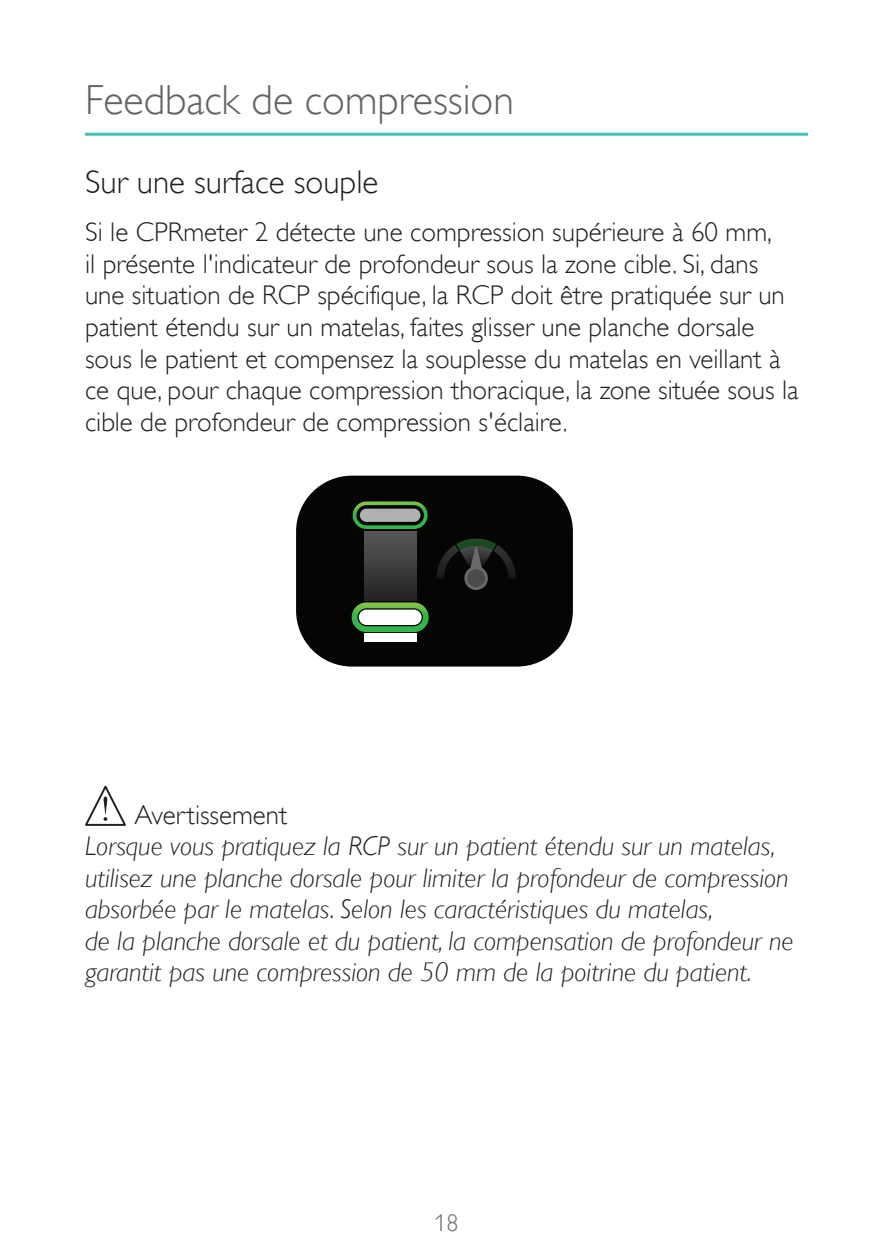
<style>
.page{position:relative;width:893px;height:1259px;background:#fff}
.page>*{position:absolute;margin:0;border:0;box-sizing:border-box;transform-origin:0 0}
.Heading{font:300 42px "Gill Alt One";color:#636366}
.SubHeading{font:300 33px "Gill Alt One";color:#231f20}
.Body_Text{font:300 27px/31.5px "Gill Alt One";color:#231f20}
.Body_Text-2{font:italic 300 27px/31.5px "Gill Alt One";color:#231f20}
.t1{font:300 24px "Gill Alt One";color:#6c6d70}
</style>
<div class="page">
<hr style="left:85px;top:133px;width:723px;height:3px;background:#42c0bd">
<svg style="left:85px;top:786px;width:41px;height:39px"></svg>
<div style="left:296px;top:475px;width:277px;height:191px;background:#050504;border-radius:56px"></div>
<div style="left:364px;top:633px;width:53px;height:8px;background:#fff"></div>
<svg style="left:353px;top:501px;width:75px;height:28px"></svg>
<div style="left:364px;top:531px;width:53px;height:69px;background:linear-gradient(to bottom,#56585a,#252223)"></div>
<svg style="left:352px;top:602px;width:77px;height:30px;background:#88b484"></svg>
<svg style="left:437px;top:538px;width:79px;height:52px"></svg>
<p class="Heading" style="left:85px;top:76px;width:430px">Feedback de compression</p>
<p class="SubHeading" style="left:85px;top:163px;width:295px">Sur une surface souple</p>
<p class="Body_Text" style="left:85px;top:216px;width:715px">Si le CPRmeter 2 détecte une compression supérieure à 60 mm,<br>il présente l'indicateur de profondeur sous la zone cible. Si, dans une situation de RCP spécifique, la RCP doit être pratiquée sur un patient étendu sur un matelas, faites glisser une planche dorsale sous le patient et compensez la souplesse du matelas en veillant à ce que, pour chaque compression thoracique, la zone située sous la cible de profondeur de compression s'éclaire.</p>
<p class="Body_Text" style="left:134px;top:798px;width:154px">Avertissement</p>
<p class="Body_Text-2" style="left:85px;top:830px;width:710px">Lorsque vous pratiquez la RCP sur un patient étendu sur un matelas, utilisez une planche dorsale pour limiter la profondeur de compression absorbée par le matelas. Selon les caractéristiques du matelas,<br>de la planche dorsale et du patient, la compensation de profondeur ne garantit pas une compression de 50 mm de la poitrine du patient.</p>
<p class="t1" style="left:434px;top:1209px;width:25px">18</p>
</div>
